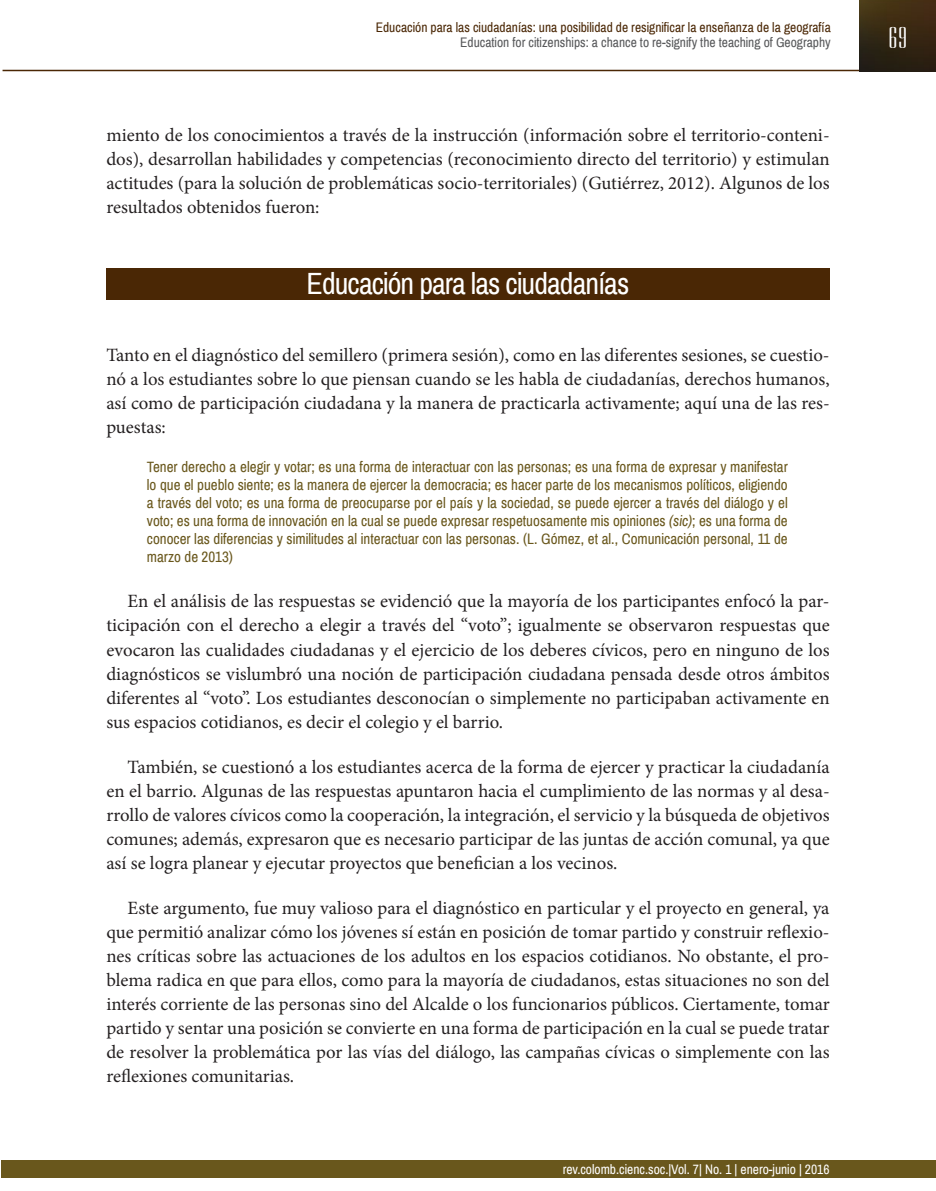
<style>
.page{position:relative;width:936px;height:1191px;background:#fff}
.page>*{position:absolute;margin:0;border:0;box-sizing:border-box;transform-origin:0 0}
.t1{font:30px "Archivo Narrow";letter-spacing:-.03em;color:#fff}
.t2{font:30px "Expel Extended Normal";color:#fff}
.t3{font:18.75px/24px "Minion Pro";color:#231f20;text-align:justify}
.t4{font:15px/18px "Archivo Narrow";color:#69571c;text-align:justify}
.t5{font:13.5px "Archivo Narrow";color:#4a2705}
.t6{font:13.5px "Archivo Narrow";color:#57585a}
.t7{font:13.5px "Archivo Narrow";color:#fff}
.s1{font-style:italic}
</style>
<div class="page">
<div style="left:2px;top:1160px;width:933px;height:18px;background:#69571c"></div>
<hr style="left:3px;top:70px;width:856px;height:1px;background:#4a2705">
<img style="left:859px;top:0;width:76px;height:71px">
<div style="left:106px;top:268px;width:723px;height:32px;background:#4a2705"></div>
<p class="t5" style="left:376px;top:19px;width:456px">Educación para las ciudadanías: una posibilidad de resignificar la enseñanza de la geografía</p>
<p class="t6" style="left:460px;top:34px;width:372px">Education for citizenships: a chance to re-signify the teaching of Geography</p>
<h1 class="t2" style="left:887px;top:22px;width:21px">69</h1>
<p class="t3" style="left:106px;top:123px;width:724px">miento de los conocimientos a través de la instrucción (información sobre el territorio-conteni&shy;dos), desarrollan habilidades y competencias (reconocimiento directo del territorio) y estimulan actitudes (para la solución de problemáticas socio-territoriales) (Gutiérrez, 2012). Algunos de los resultados obtenidos fueron:</p>
<h1 class="t1" style="left:306px;top:266px;width:324px">Educación para las ciudadanías</h1>
<p class="t3" style="left:106px;top:343px;width:724px">Tanto en el diagnóstico del semillero (primera sesión), como en las diferentes sesiones, se cuestio&shy;nó a los estudiantes sobre lo que piensan cuando se les habla de ciudadanías, derechos humanos, así como de participación ciudadana y la manera de practicarla activamente; aquí una de las res&shy;puestas:</p>
<p class="t4" style="left:147px;top:458px;width:642px">Tener derecho a elegir y votar; es una forma de interactuar con las personas; es una forma de expresar y manifestar lo que el pueblo siente; es la manera de ejercer la democracia; es hacer parte de los mecanismos políticos, eligiendo a través del voto; es una forma de preocuparse por el país y la sociedad, se puede ejercer a través del diálogo y el voto; es una forma de innovación en la cual se puede expresar respetuosamente mis opiniones <span class="s1">(sic)</span>; es una forma de conocer las diferencias y similitudes al interactuar con las personas. (L. Gómez, et al., Comunicación personal, 11 de marzo de 2013)</p>
<p class="t3" style="left:106px;top:589px;width:724px;text-indent:21px">En el análisis de las respuestas se evidenció que la mayoría de los participantes enfocó la par&shy;ticipación con el derecho a elegir a través del “voto”; igualmente se observaron respuestas que evocaron las cualidades ciudadanas y el ejercicio de los deberes cívicos, pero en ninguno de los diagnósticos se vislumbró una noción de participación ciudadana pensada desde otros ámbitos diferentes al “voto”. Los estudiantes desconocían o simplemente no participaban activamente en sus espacios cotidianos, es decir el colegio y el barrio.</p>
<p class="t3" style="left:106px;top:755px;width:724px;text-indent:21px">También, se cuestionó a los estudiantes acerca de la forma de ejercer y practicar la ciudadanía en el barrio. Algunas de las respuestas apuntaron hacia el cumplimiento de las normas y al desa&shy;rrollo de valores cívicos como la cooperación, la integración, el servicio y la búsqueda de objetivos comunes; además, expresaron que es necesario participar de las juntas de acción comunal, ya que así se logra planear y ejecutar proyectos que benefician a los vecinos.</p>
<p class="t3" style="left:106px;top:896px;width:724px;text-indent:21px">Este argumento, fue muy valioso para el diagnóstico en particular y el proyecto en general, ya que permitió analizar cómo los jóvenes sí están en posición de tomar partido y construir reflexio&shy;nes críticas sobre las actuaciones de los adultos en los espacios cotidianos. No obstante, el pro&shy;blema radica en que para ellos, como para la mayoría de ciudadanos, estas situaciones no son del interés corriente de las personas sino del Alcalde o los funcionarios públicos. Ciertamente, tomar partido y sentar una posición se convierte en una forma de participación en la cual se puede tratar de resolver la problemática por las vías del diálogo, las campañas cívicas o simplemente con las reflexiones comunitarias.</p>
<p class="t7" style="left:562px;top:1160px;width:268px">rev.colomb.cienc.soc.|Vol. 7| No. 1 | enero-junio | 2016</p>
</div>
